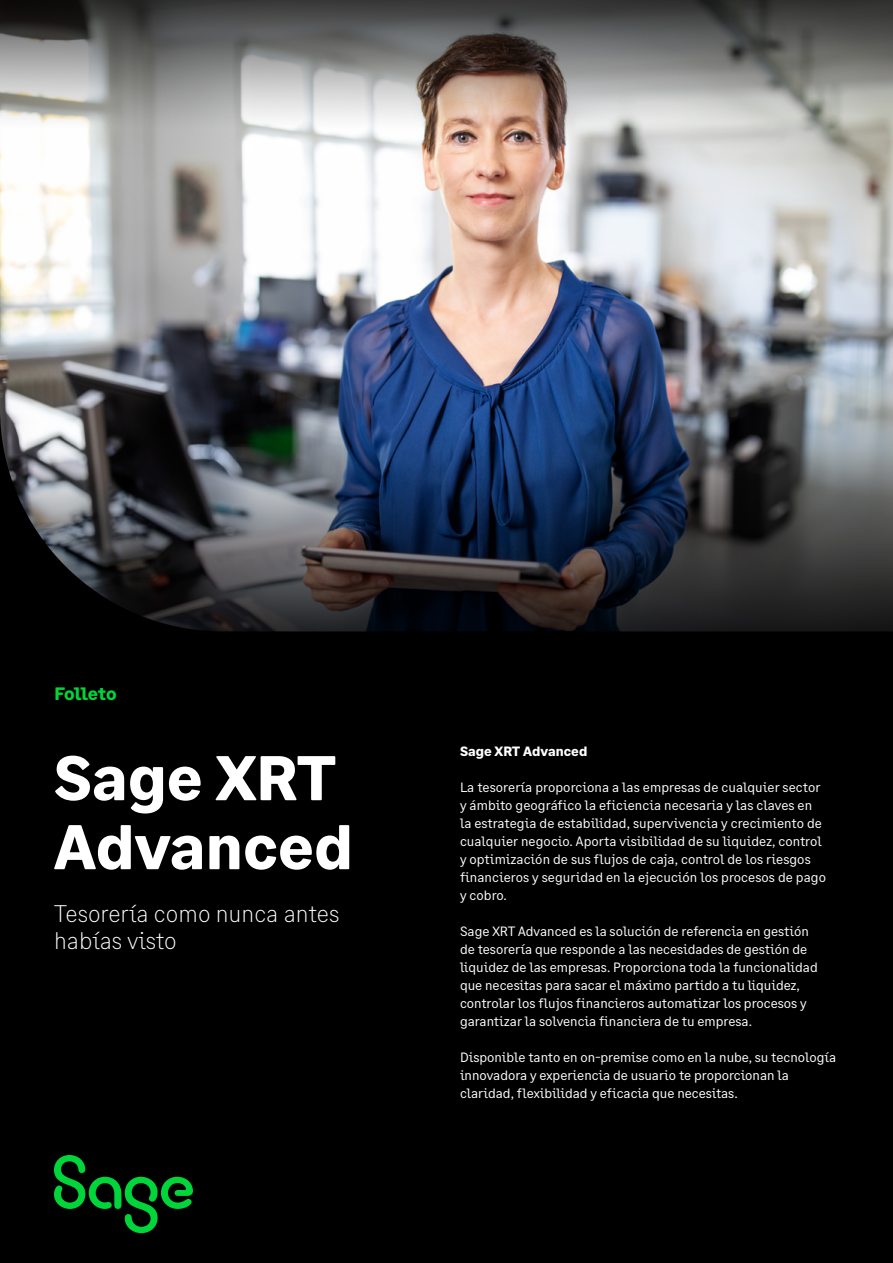
<style>
.page{position:relative;width:893px;height:1263px;background:#000}
.page>*{position:absolute;margin:0;border:0;box-sizing:border-box;transform-origin:0 0}
.t1{font:700 63px/69px "Sage Text";color:#fff}
.t2{font:300 24px/27px "Sage Text";color:#fff}
.t3{font:700 18px "Sage Text";letter-spacing:-.01em;color:#00d639}
.t4{font:13.5px/18px "Sage Text";color:#fff}
.t5{font:700 13.5px "Sage Text";color:#fff}
</style>
<div class="page">
<img style="left:0;top:0;width:893px;height:631px">
<svg style="left:54px;top:1155px;width:139px;height:78px"></svg>
<h3 class="t3" style="left:55px;top:682px;width:64px">Folleto</h3>
<h1 class="t1" style="left:54px;top:745px;width:300px">Sage XRT<br>Advanced</h1>
<h2 class="t2" style="left:54px;top:900px;width:287px">Tesorería como nunca antes habías visto</h2>
<p class="t5" style="left:460px;top:743px;width:129px">Sage XRT Advanced</p>
<p class="t4" style="left:460px;top:778px;width:368px">La tesorería proporciona a las empresas de cualquier sector y ámbito geográfico la eficiencia necesaria y las claves en la estrategia de estabilidad, supervivencia y crecimiento de cualquier negocio. Aporta visibilidad de su liquidez, control y optimización de sus flujos de caja, control de los riesgos financieros y seguridad en la ejecución los procesos de pago y cobro.</p>
<p class="t4" style="left:460px;top:922px;width:359px">Sage XRT Advanced es la solución de referencia en gestión de tesorería que responde a las necesidades de gestión de liquidez de las empresas. Proporciona toda la funcionalidad que necesitas para sacar el máximo partido a tu liquidez, controlar los flujos financieros automatizar los procesos y garantizar la solvencia financiera de tu empresa.</p>
<p class="t4" style="left:460px;top:1048px;width:378px">Disponible tanto en on-premise como en la nube, su tecnología innovadora y experiencia de usuario te proporcionan la claridad, flexibilidad y eficacia que necesitas.</p>
</div>
